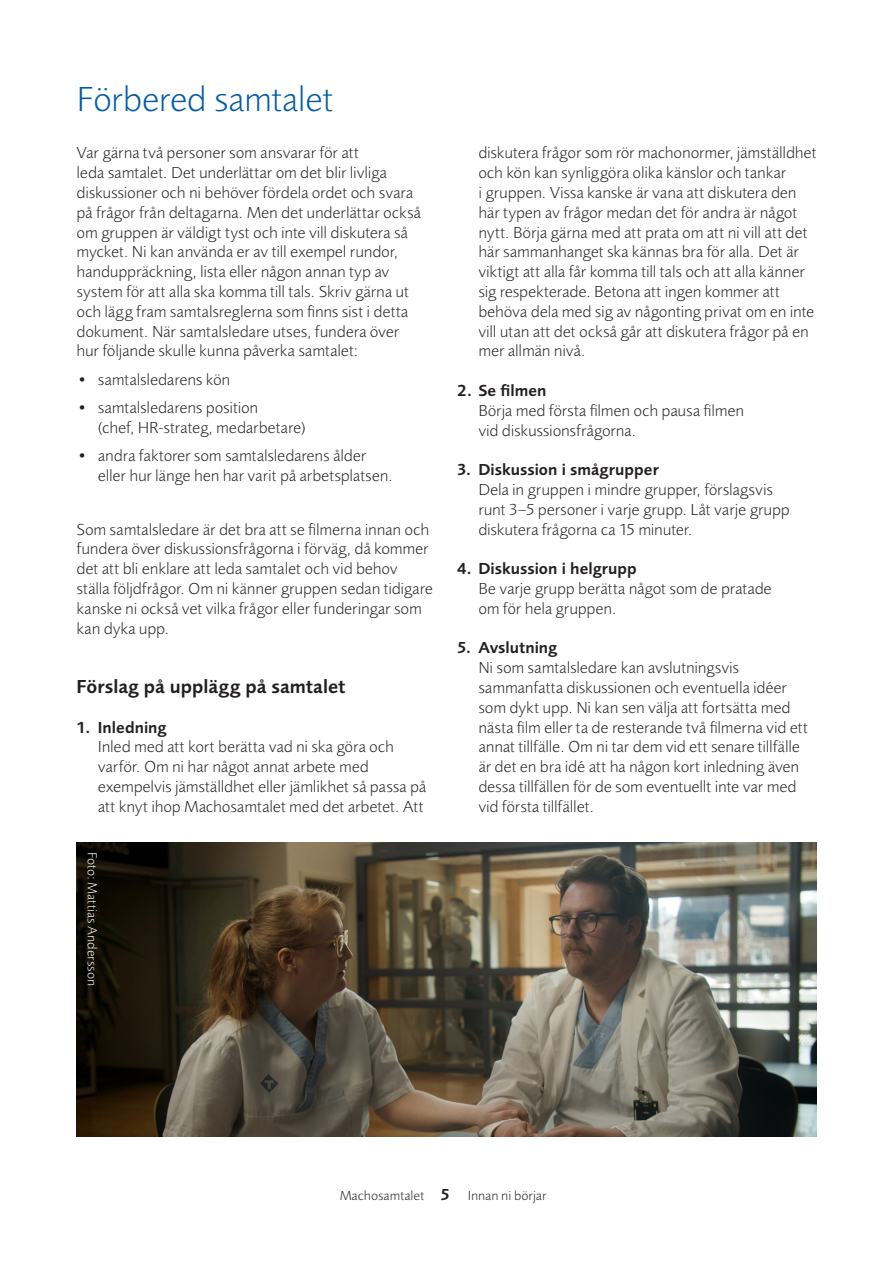
<style>
.page{position:relative;width:893px;height:1263px;background:#fff}
.page>*{position:absolute;margin:0;border:0;box-sizing:border-box;transform-origin:0 0}
.Rubrik_2{font:300 36px "Foundry Sans";color:#015aaa}
.Mellanrubrik{font:600 19.5px "Foundry Sans";color:#231f20}
.Bröd{font:300 16.5px/19.8px "Foundry Sans";color:#231f20}
.t1{font:300 13.5px "Foundry Sans";letter-spacing:.015em;color:#231f20}
.t2{font:300 13.5px "Foundry Sans";letter-spacing:.01em;color:#fff}
.s1{font-weight:600}
.s2{font-weight:600;font-size:16.5px}
</style>
<div class="page">
<img style="left:77px;top:842px;width:739px;height:295px">
<h2 class="Rubrik_2" style="left:77px;top:78px;width:258px">Förbered samtalet</h2>
<p class="Bröd" style="left:77px;top:143px;width:346px">Var gärna två personer som ansvarar för att<br>leda samtalet. Det underlättar om det blir livliga diskussioner och ni behöver fördela ordet och svara på frågor från deltagarna. Men det underlättar också om gruppen är väldigt tyst och inte vill diskutera så mycket. Ni kan använda er av till exempel rundor, handuppräckning, lista eller någon annan typ av system för att alla ska komma till tals. Skriv gärna ut och lägg fram samtalsreglerna som finns sist i detta dokument. När samtalsledare utses, fundera över hur följande skulle kunna påverka samtalet:</p>
<p class="Bröd" style="left:77px;top:369px;width:155px">• samtalsledarens kön</p>
<p class="Bröd" style="left:98px;top:398px;width:209px;text-indent:-21px">• samtalsledarens position<br>(chef, HR-strateg, medarbetare)</p>
<p class="Bröd" style="left:98px;top:446px;width:296px;text-indent:-21px">• andra faktorer som samtalsledarens ålder eller hur länge hen har varit på arbetsplatsen.</p>
<p class="Bröd" style="left:77px;top:519px;width:358px">Som samtalsledare är det bra att se filmerna innan och fundera över diskussionsfrågorna i förväg, då kommer det att bli enklare att leda samtalet och vid behov ställa följdfrågor. Om ni känner gruppen sedan tidigare kanske ni också vet vilka frågor eller funderingar som kan dyka upp.</p>
<h3 class="Mellanrubrik" style="left:77px;top:675px;width:270px">Förslag på upplägg på samtalet</h3>
<p class="Bröd" style="left:98px;top:717px;width:330px;text-indent:-21px"><span class="s1">1. Inledning<br></span>Inled med att kort berätta vad ni ska göra och varför. Om ni har något annat arbete med exempelvis jämställdhet eller jämlikhet så passa på att knyt ihop Machosamtalet med det arbetet. Att</p>
<p class="t2" style="left:100px;top:852px;width:135px;rotate:90deg">Foto: Mattias Andersson</p>
<p class="Bröd" style="left:478px;top:143px;width:340px">diskutera frågor som rör machonormer, jämställdhet och kön kan synliggöra olika känslor och tankar<br>i gruppen. Vissa kanske är vana att diskutera den här typen av frågor medan det för andra är något nytt. Börja gärna med att prata om att ni vill att det här sammanhanget ska kännas bra för alla. Det är viktigt att alla får komma till tals och att alla känner sig respekterade. Betona att ingen kommer att behöva dela med sig av någonting privat om en inte vill utan att det också går att diskutera frågor på en mer allmän nivå.</p>
<p class="Bröd" style="left:478px;top:381px;width:267px;text-indent:-21px"><span class="s1">2. Se filmen<br></span>Börja med första filmen och pausa filmen vid diskussionsfrågorna.</p>
<p class="Bröd" style="left:478px;top:460px;width:313px;text-indent:-21px"><span class="s1">3. Diskussion i smågrupper<br></span>Dela in gruppen i mindre grupper, förslagsvis runt 3–5 personer i varje grupp. Låt varje grupp diskutera frågorna ca 15 minuter.</p>
<p class="Bröd" style="left:478px;top:559px;width:295px;text-indent:-21px"><span class="s1">4. Diskussion i helgrupp<br></span>Be varje grupp berätta något som de pratade om för hela gruppen.</p>
<p class="Bröd" style="left:478px;top:638px;width:331px;text-indent:-21px"><span class="s1">5. Avslutning<br></span>Ni som samtalsledare kan avslutningsvis sammanfatta diskussionen och eventuella idéer som dykt upp. Ni kan sen välja att fortsätta med nästa film eller ta de resterande två filmerna vid ett annat tillfälle. Om ni tar dem vid ett senare tillfälle är det en bra idé att ha någon kort inledning även dessa tillfällen för de som eventuellt inte var med vid första tillfället.</p>
<p class="t1" style="left:340px;top:1187px;width:208px">Machosamtalet <span class="s2">5</span> Innan ni börjar</p>
</div>
